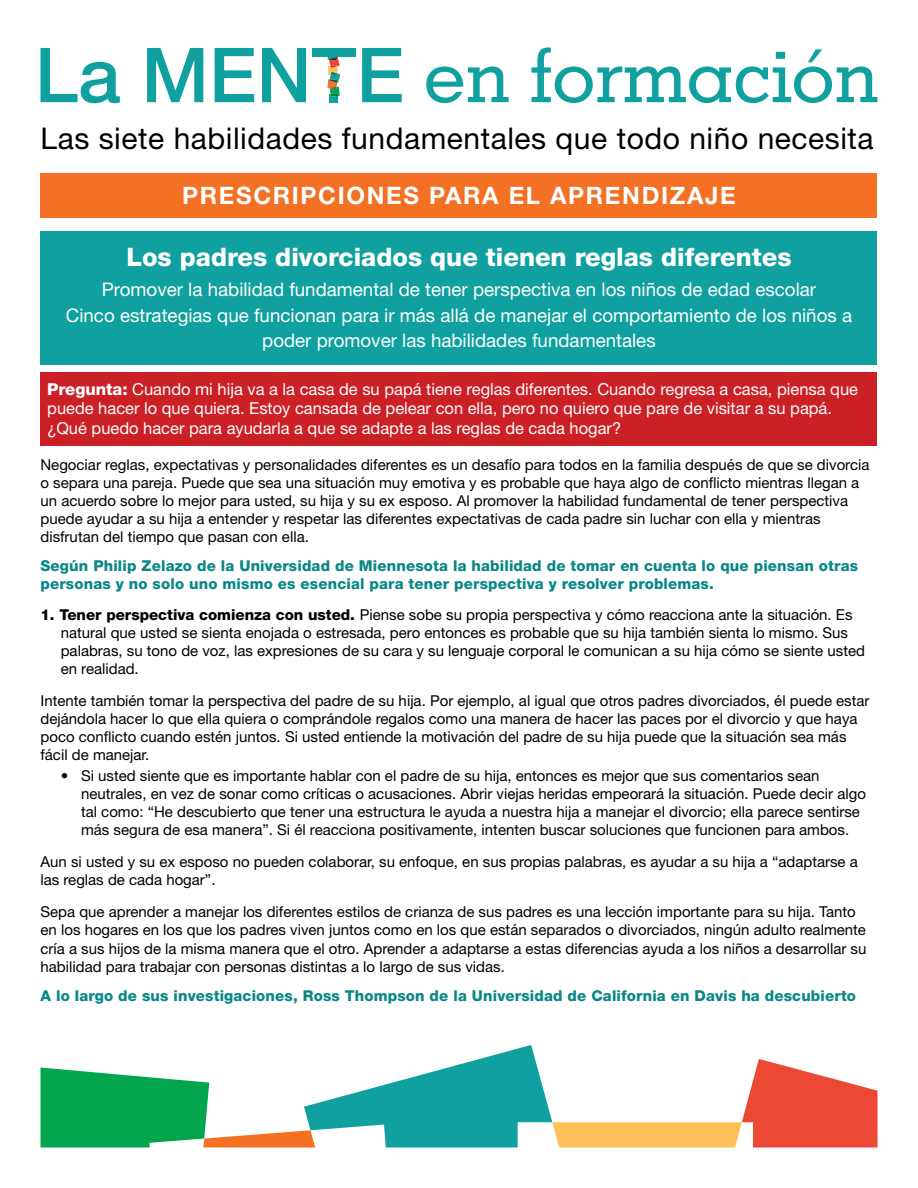
<style>
.page{position:relative;width:918px;height:1188px;background:#fff}
.page>*{position:absolute;margin:0;border:0;box-sizing:border-box;transform-origin:0 0}
.t1{font:30px "Helvetica Neue LT Std";letter-spacing:.02em;color:#000}
.t2{font:800 25.5px "Helvetica Neue LT Std";color:#fff}
.t3{font:700 24px "Helvetica Neue LT Std";letter-spacing:.07em;color:#fff}
.t4{font:18.75px/25.5px "Helvetica Neue LT Std";color:#fff;text-align:center}
.t5{font:16.5px/19.8px "Helvetica Neue LT Std";color:#fff}
.t6{font:15px/18px "Helvetica Neue LT Std";color:#000}
.t7{font:800 15px/18px "Helvetica Neue LT Std";letter-spacing:.01em;color:#088786}
.s1{font-weight:800}
</style>
<div class="page">
<svg style="left:41px;top:1045px;width:837px;height:103px"></svg>
<div style="left:40px;top:231px;width:838px;height:133px;background:#10a0a0"></div>
<div style="left:40px;top:174px;width:838px;height:44px;background:#f37024"></div>
<div style="left:40px;top:372px;width:838px;height:74px;background:#cc2027"></div>
<div style="left:312px;top:48px;width:44px;height:8px;background:#10a0a0"></div>
<svg style="left:327px;top:56px;width:13px;height:47px"></svg>
<svg style="left:41px;top:48px;width:79px;height:55px"></svg>
<svg style="left:147px;top:48px;width:56px;height:54px"></svg>
<svg style="left:215px;top:48px;width:39px;height:54px"></svg>
<svg style="left:262px;top:48px;width:44px;height:54px"></svg>
<svg style="left:362px;top:48px;width:40px;height:54px"></svg>
<svg style="left:426px;top:67px;width:83px;height:36px"></svg>
<svg style="left:531px;top:48px;width:346px;height:55px"></svg>
<h1 class="t1" style="left:40px;top:120px;width:835px">Las siete habilidades fundamentales que todo niño necesita</h1>
<h3 class="t3" style="left:182px;top:181px;width:555px">PRESCRIPCIONES PARA EL APRENDIZAJE</h3>
<h2 class="t2" style="left:126px;top:242px;width:667px">Los padres divorciados que tienen reglas diferentes</h2>
<p class="t4" style="left:66px;top:277px;width:788px">Promover la habilidad fundamental de tener perspectiva en los niños de edad escolar<br>Cinco estrategias que funcionan para ir más allá de manejar el comportamiento de los niños a poder promover las habilidades fundamentales</p>
<p class="t5" style="left:47px;top:379px;width:812px"><span class="s1">Pregunta:</span> Cuando mi hija va a la casa de su papá tiene reglas diferentes. Cuando regresa a casa, piensa que puede hacer lo que quiera. Estoy cansada de pelear con ella, pero no quiero que pare de visitar a su papá. ¿Qué puedo hacer para ayudarla a que se adapte a las reglas de cada hogar?</p>
<p class="t6" style="left:40px;top:455px;width:830px">Negociar reglas, expectativas y personalidades diferentes es un desafío para todos en la familia después de que se divorcia o separa una pareja. Puede que sea una situación muy emotiva y es probable que haya algo de conflicto mientras llegan a un acuerdo sobre lo mejor para usted, su hija y su ex esposo. Al promover la habilidad fundamental de tener perspectiva puede ayudar a su hija a entender y respetar las diferentes expectativas de cada padre sin luchar con ella y mientras disfrutan del tiempo que pasan con ella.</p>
<p class="t7" style="left:40px;top:556px;width:819px">Según Philip Zelazo de la Universidad de Miennesota la habilidad de tomar en cuenta lo que piensan otras personas y no solo uno mismo es esencial para tener perspectiva y resolver problemas.</p>
<p class="t6" style="left:61px;top:605px;width:806px;text-indent:-20px"><span class="s1">1. Tener perspectiva comienza con usted.</span> Piense sobe su propia perspectiva y cómo reacciona ante la situación. Es natural que usted se sienta enojada o estresada, pero entonces es probable que su hija también sienta lo mismo. Sus palabras, su tono de voz, las expresiones de su cara y su lenguaje corporal le comunican a su hija cómo se siente usted en realidad.</p>
<p class="t6" style="left:40px;top:691px;width:831px">Intente también tomar la perspectiva del padre de su hija. Por ejemplo, al igual que otros padres divorciados, él puede estar dejándola hacer lo que ella quiera o comprándole regalos como una manera de hacer las paces por el divorcio y que haya poco conflicto cuando estén juntos. Si usted entiende la motivación del padre de su hija puede que la situación sea más fácil de manejar.</p>
<p class="t6" style="left:81px;top:766px;width:787px;text-indent:-20px">• Si usted siente que es importante hablar con el padre de su hija, entonces es mejor que sus comentarios sean neutrales, en vez de sonar como críticas o acusaciones. Abrir viejas heridas empeorará la situación. Puede decir algo tal como: “He descubierto que tener una estructura le ayuda a nuestra hija a manejar el divorcio; ella parece sentirse más segura de esa manera”. Si él reacciona positivamente, intenten buscar soluciones que funcionen para ambos.</p>
<p class="t6" style="left:40px;top:852px;width:819px">Aun si usted y su ex esposo no pueden colaborar, su enfoque, en sus propias palabras, es ayudar a su hija a “adaptarse a las reglas de cada hogar”.</p>
<p class="t6" style="left:40px;top:902px;width:827px;line-height:18.6px">Sepa que aprender a manejar los diferentes estilos de crianza de sus padres es una lección importante para su hija. Tanto en los hogares en los que los padres viven juntos como en los que están separados o divorciados, ningún adulto realmente cría a sus hijos de la misma manera que el otro. Aprender a adaptarse a estas diferencias ayuda a los niños a desarrollar su habilidad para trabajar con personas distintas a lo largo de sus vidas.</p>
<p class="t7" style="left:40px;top:987px;width:817px">A lo largo de sus investigaciones, Ross Thompson de la Universidad de California en Davis ha descubierto</p>
</div>
